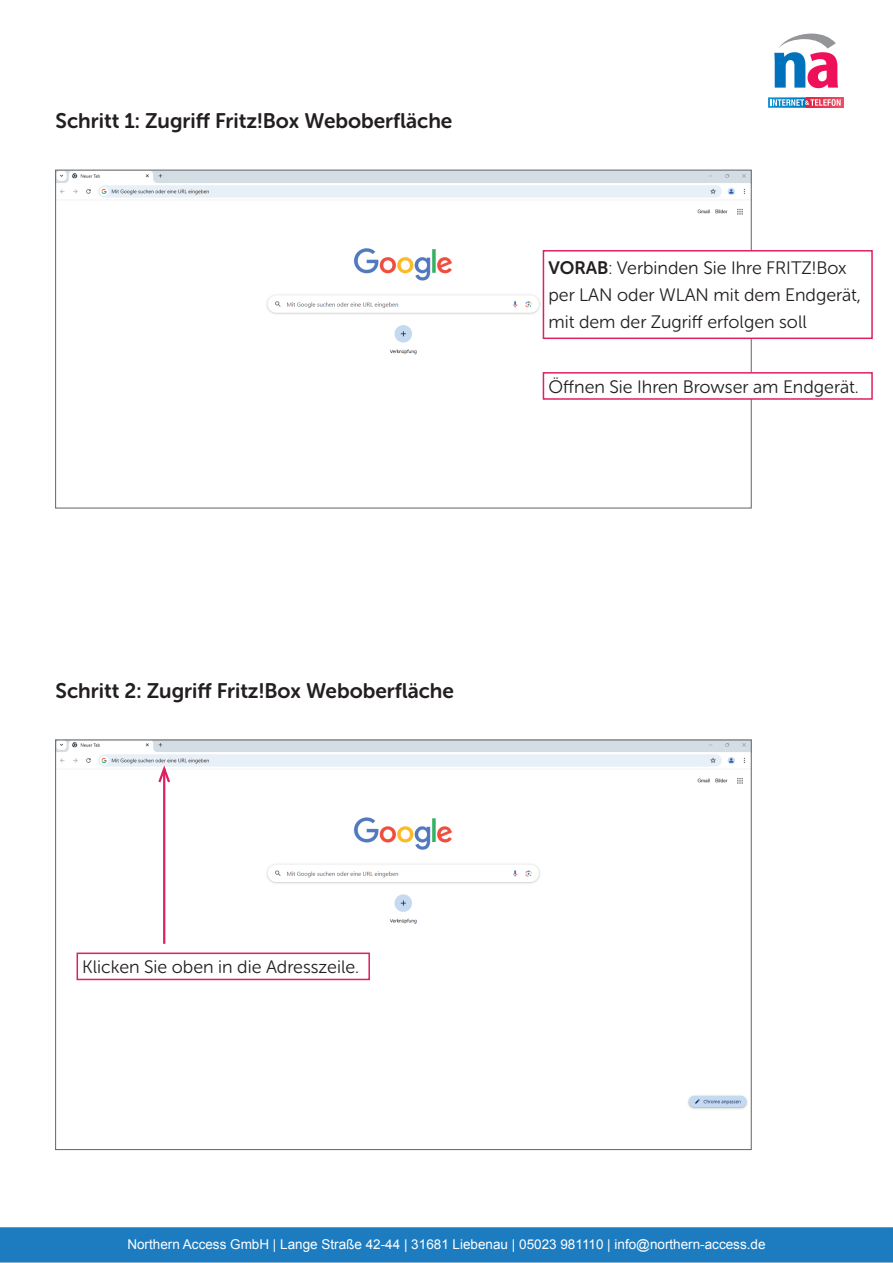
<style>
.page{position:relative;width:893px;height:1263px;background:#fff}
.page>*{position:absolute;margin:0;border:0;box-sizing:border-box;transform-origin:0 0}
.t1{font:21px "Museo Sans Rounded 700";color:#231f20}
.t2{font:18px/27px "Museo Sans Rounded 300";color:#231f20}
.t3{font:13.5px "Arial";color:#fff}
.s1{font-family:"Museo Sans Rounded 700"}
</style>
<div class="page">
<div style="left:0;top:1227px;width:893px;height:35px;background:#1d7cbf;border:2px solid #1d7cbf"></div>
<div style="left:807px;top:97px;width:36px;height:11px;background:#ee4a64"></div>
<svg style="left:768px;top:97px;width:73px;height:11px"></svg>
<svg style="left:774px;top:34px;width:64px;height:54px"></svg>
<img style="left:57px;top:172px;width:692px;height:228px">
<img style="left:57px;top:742px;width:692px;height:367px">
<div style="left:543px;top:251px;width:329px;height:87px;background:#fff"></div>
<div style="left:543px;top:250px;width:330px;height:89px;border:2px solid #df1f5e"></div>
<div style="left:543px;top:373px;width:329px;height:26px;background:#fff"></div>
<div style="left:543px;top:372px;width:330px;height:28px;border:2px solid #df1f5e"></div>
<div style="left:77px;top:953px;width:292px;height:26px;background:#fff"></div>
<div style="left:77px;top:952px;width:293px;height:28px;border:2px solid #df1f5e"></div>
<hr style="left:163px;top:769px;width:2px;height:175px;background:#df1f5e">
<svg style="left:157px;top:762px;width:15px;height:23px"></svg>
<p class="t1" style="left:56px;top:109px;width:398px">Schritt 1: Zugriff Fritz!Box Weboberfläche</p>
<p class="t2" style="left:548px;top:255px;width:314px"><span class="s1">VORAB</span>: Verbinden Sie Ihre FRITZ!Box per LAN oder WLAN mit dem Endgerät, mit dem der Zugriff erfolgen soll</p>
<p class="t2" style="left:548px;top:373px;width:312px">Öffnen Sie Ihren Browser am Endgerät.</p>
<p class="t1" style="left:56px;top:679px;width:400px">Schritt 2: Zugriff Fritz!Box Weboberfläche</p>
<p class="t2" style="left:82px;top:953px;width:278px">Klicken Sie oben in die Adresszeile.</p>
<p class="t3" style="left:127px;top:1235px;width:640px">Northern Access GmbH | Lange Straße 42-44 | 31681 Liebenau | 05023 981110 | info@northern-access.de</p>
</div>
